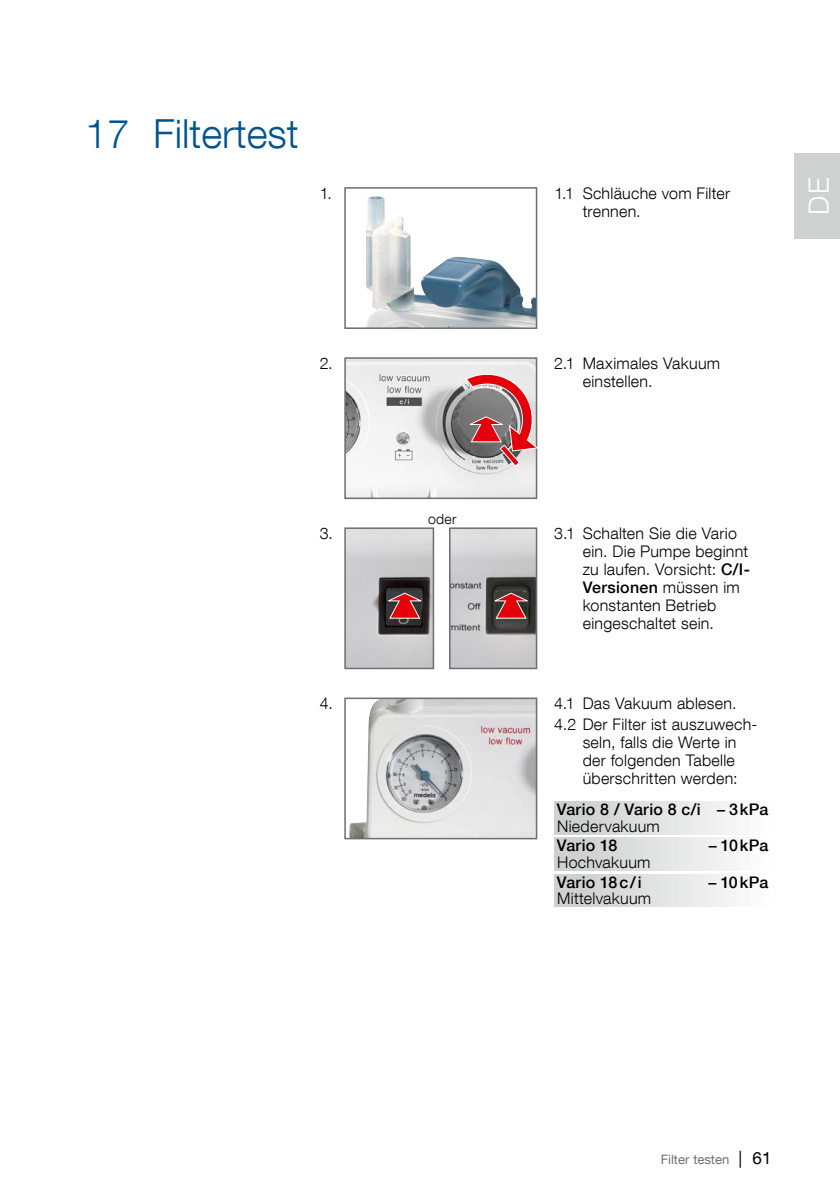
<style>
.page{position:relative;width:840px;height:1191px;background:#fff}
.page>*{position:absolute;margin:0;border:0;box-sizing:border-box;transform-origin:0 0}
.t1{font:300 40px "Helvetica Neue LT Com";color:#00548e}
.t2{font:300 28px "Helvetica Neue LT Com";color:#fff}
.t3{font:300 16px/18px "Helvetica Neue LT Com";letter-spacing:.015em;color:#000}
.t4{font:500 16px "Helvetica Neue LT Com";letter-spacing:.015em;color:#000}
.t5{font:300 14px "Helvetica Neue LT Com";color:#000}
.t6{font:13px "Helvetica Neue LT Com";color:#6e6e6e}
.s1{font-weight:500}
.s2{font-size:17px;color:#000}
</style>
<div class="page">
<div style="left:794px;top:153px;width:45px;height:85px;background:#cfd0d0"></div>
<img style="left:349px;top:700px;width:185px;height:136px">
<div style="left:344px;top:697px;width:193px;height:142px;border:2px solid #6e6e6e"></div>
<img style="left:366px;top:196px;width:168px;height:130px">
<div style="left:344px;top:187px;width:193px;height:142px;border:2px solid #6e6e6e"></div>
<img style="left:347px;top:530px;width:84px;height:136px">
<img style="left:452px;top:530px;width:82px;height:136px">
<div style="left:344px;top:527px;width:90px;height:142px;border:2px solid #6e6e6e"></div>
<div style="left:449px;top:527px;width:88px;height:142px;border:2px solid #6e6e6e"></div>
<svg style="left:384px;top:592px;width:38px;height:27px"></svg>
<svg style="left:490px;top:592px;width:38px;height:27px"></svg>
<img style="left:347px;top:360px;width:187px;height:136px">
<div style="left:344px;top:357px;width:193px;height:142px;border:2px solid #6e6e6e"></div>
<svg style="left:464px;top:371px;width:74px;height:96px;background:#b78285"></svg>
<div style="left:554px;top:801px;width:217px;height:33px;background:linear-gradient(to right,#cacbcb,#fefefe)"></div>
<div style="left:554px;top:837px;width:217px;height:33px;background:linear-gradient(to right,#cacbcb,#fefefe)"></div>
<div style="left:554px;top:874px;width:217px;height:32px;background:linear-gradient(to right,#cacbcb,#fefefe)"></div>
<h1 class="t1" style="left:85px;top:109px;width:215px">17 Filtertest</h1>
<p class="t3" style="left:319px;top:183px;width:14px">1.</p>
<p class="t3" style="left:582px;top:183px;width:149px;text-indent:-28px">1.1 Schläuche vom Filter trennen.</p>
<h2 class="t2" style="left:801px;top:214px;width:39px;rotate:-90deg">DE</h2>
<p class="t3" style="left:319px;top:354px;width:14px">2.</p>
<p class="t3" style="left:582px;top:354px;width:139px;text-indent:-28px">2.1 Maximales Vakuum einstellen.</p>
<p class="t5" style="left:428px;top:510px;width:30px">oder</p>
<p class="t3" style="left:319px;top:524px;width:15px">3.</p>
<p class="t3" style="left:582px;top:524px;width:169px;text-indent:-28px">3.1 Schalten Sie die Vario ein. Die Pumpe beginnt zu laufen. Vorsicht: <span class="s1">C/I-<br>Versionen</span> müssen im konstanten Betrieb eingeschaltet sein.</p>
<p class="t3" style="left:319px;top:694px;width:15px">4.</p>
<p class="t3" style="left:554px;top:692px;width:204px;line-height:21.4px">4.1 Das Vakuum ablesen.<br>4.2 Der Filter ist auszuwech-</p>
<p class="t3" style="left:582px;top:733px;width:156px">seln, falls die Werte in der folgenden Tabelle überschritten werden:</p>
<p class="t4" style="left:556px;top:800px;width:213px">Vario 8 / Vario 8 c/i – 3kPa</p>
<p class="t3" style="left:557px;top:816px;width:104px">Niedervakuum</p>
<p class="t4" style="left:556px;top:836px;width:62px">Vario 18</p>
<p class="t4" style="left:708px;top:836px;width:61px">– 10kPa</p>
<p class="t3" style="left:557px;top:852px;width:95px">Hochvakuum</p>
<p class="t4" style="left:556px;top:872px;width:86px">Vario 18c/i</p>
<p class="t4" style="left:708px;top:872px;width:61px">– 10kPa</p>
<p class="t3" style="left:557px;top:889px;width:95px">Mittelvakuum</p>
<p class="t6" style="left:660px;top:1151px;width:112px">Filter testen <span class="s2">| 61</span></p>
</div>
